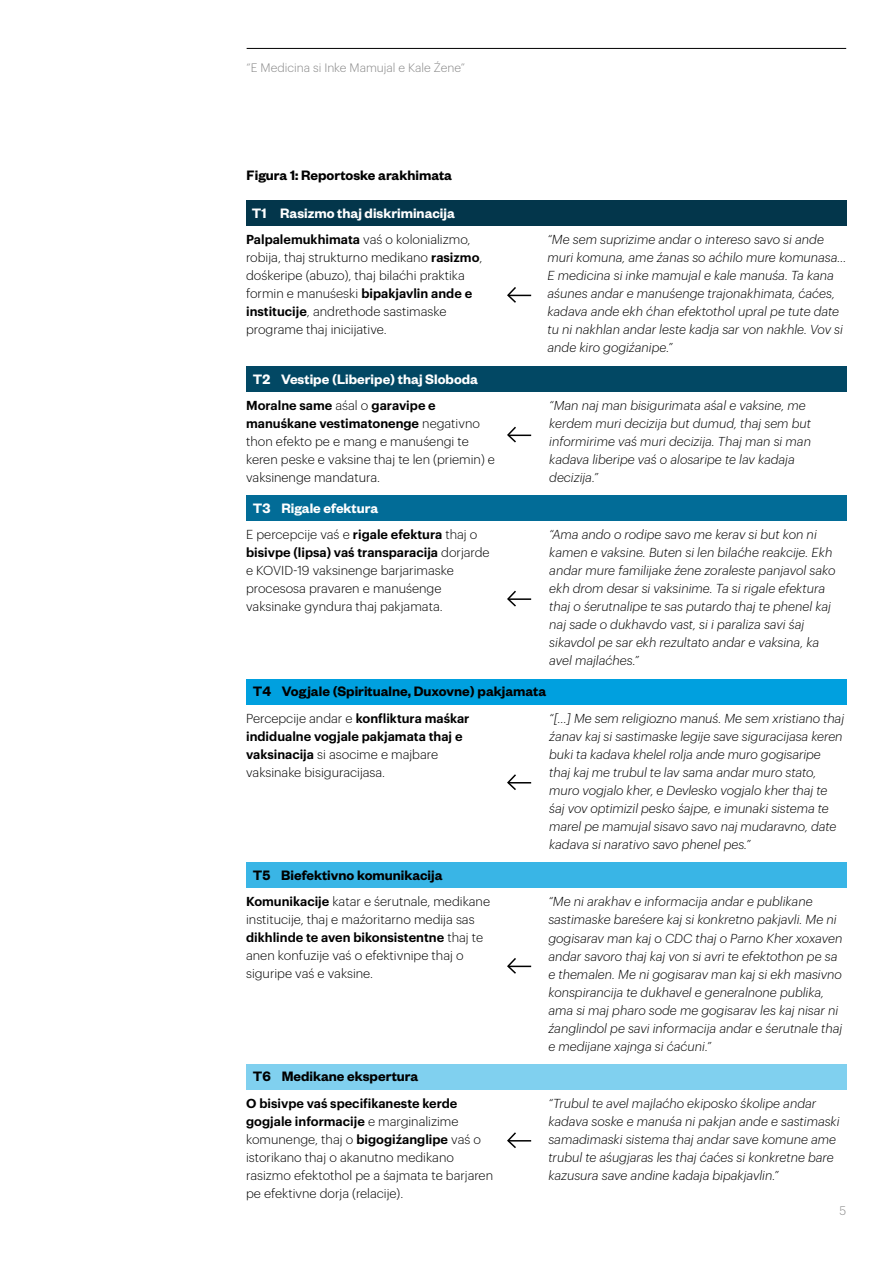
<style>
.page{position:relative;width:893px;height:1263px;background:#fff}
.page>*{position:absolute;margin:0;border:0;box-sizing:border-box;transform-origin:0 0}
.t1{font:600 15px "Founders Grotesk";color:#000}
.t2{font:600 15px "Founders Grotesk";color:#fff}
.t3{font:italic 300 12.75px/18px "Graphik";color:#000}
.t4{font:300 12.75px/18px "Graphik";color:#000}
.t5{font:600 12.75px/18px "Graphik";color:#000}
.t6{font:300 12px "Graphik";color:#878787}
.s1{font-weight:600}
.s2{font-weight:300}
</style>
<div class="page">
<hr style="left:247px;top:48px;width:599px;height:1px;background:#000">
<div style="left:246px;top:201px;width:600px;height:25px;background:#03364b"></div>
<svg style="left:507px;top:287px;width:24px;height:16px"></svg>
<div style="left:246px;top:366px;width:600px;height:26px;background:#024864"></div>
<svg style="left:507px;top:426px;width:24px;height:17px"></svg>
<div style="left:246px;top:495px;width:600px;height:26px;background:#026c97"></div>
<hr style="left:508px;top:598px;width:23px;height:2px;background:#000">
<svg style="left:507px;top:590px;width:11px;height:17px"></svg>
<div style="left:246px;top:679px;width:600px;height:25px;background:#00a0df"></div>
<svg style="left:507px;top:774px;width:24px;height:16px"></svg>
<div style="left:246px;top:862px;width:600px;height:26px;background:#39b5e6"></div>
<svg style="left:507px;top:958px;width:24px;height:16px"></svg>
<div style="left:246px;top:1064px;width:600px;height:26px;background:#80d0ef"></div>
<svg style="left:507px;top:1132px;width:24px;height:16px"></svg>
<p class="t6" style="left:247px;top:59px;width:220px">“E Medicina si Inke Mamujal e Kale Źene”</p>
<p class="t1" style="left:247px;top:165px;width:207px">Figura 1: Reportoske arakhimata</p>
<p class="t2" style="left:252px;top:204px;width:204px">T1 Rasizmo thaj diskriminacija</p>
<p class="t4" style="left:246px;top:230px;width:238px"><span class="s1">Palpalemukhimata</span> vaś o kolonializmo, robija, thaj strukturno medikano <span class="s1">rasizmo</span>, dośkeripe (abuzo), thaj bilaćhi praktika formin e manuśeski <span class="s1">bipakjavlin ande e institucije</span>, andrethode sastimaske programe thaj inicijative.</p>
<p class="t3" style="left:547px;top:230px;width:300px">“Me sem suprizime andar o intereso savo si ande muri komuna, ame źanas so aćhilo mure komunasa… E medicina si inke mamujal e kale manuśa. Ta kana aśunes andar e manuśenge trajonakhimata, ćaćes, kadava ande ekh ćhan efektothol upral pe tute date tu ni nakhlan andar leste kadja sar von nakhle. Vov si ande kiro gogiźanipe.”</p>
<p class="t2" style="left:253px;top:369px;width:227px">T2 Vestipe (Liberipe) thaj Sloboda</p>
<p class="t4" style="left:246px;top:395px;width:250px"><span class="s1">Moralne same</span> aśal o <span class="s1">garavipe e manuśkane vestimatonenge</span> negativno thon efekto pe e mang e manuśengi te keren peske e vaksine thaj te len (priemin) e vaksinenge mandatura.</p>
<p class="t3" style="left:549px;top:395px;width:263px">“Man naj man bisigurimata aśal e vaksine, me kerdem muri decizija but dumud, thaj sem but informirime vaś muri decizija. Thaj man si man kadava liberipe vaś o alosaripe te lav kadaja decizija.”</p>
<p class="t2" style="left:253px;top:498px;width:127px">T3 Rigale efektura</p>
<p class="t4" style="left:246px;top:525px;width:245px">E percepcije vaś e <span class="s1">rigale efektura</span> thaj o <span class="s1">bisivpe (lipsa) vaś transparacija</span> dorjarde e KOVID-19 vaksinenge barjarimaske procesosa pravaren e manuśenge vaksinake gyndura thaj pakjamata.</p>
<p class="t3" style="left:549px;top:525px;width:288px">“Ama ando o rodipe savo me kerav si but kon ni kamen e vaksine. Buten si len bilaćhe reakcije. Ekh andar mure familijake źene zoraleste panjavol sako ekh drom desar si vaksinime. Ta si rigale efektura thaj o śerutnalipe te sas putardo thaj te phenel kaj naj sade o dukhavdo vast, si i paraliza savi śaj sikavdol pe sar ekh rezultato andar e vaksina, ka avel majlaćhes.”</p>
<p class="t1" style="left:253px;top:682px;width:295px">T4 Vogjale (Spiritualne, Duxovne) pakjamata</p>
<p class="t5" style="left:246px;top:708px;width:225px"><span class="s2">Percepcije andar e</span> konfliktura maśkar indidualne vogjale pakjamata thaj e vaksinacija <span class="s2">si asocime e majbare vaksinake bisiguracijasa.</span></p>
<p class="t3" style="left:549px;top:708px;width:296px">“[...] Me sem religiozno manuś. Me sem xristiano thaj źanav kaj si sastimaske legije save siguracijasa keren buki ta kadava khelel rolja ande muro gogisaripe thaj kaj me trubul te lav sama andar muro stato, muro vogjalo kher, e Devlesko vogjalo kher thaj te śaj vov optimizil pesko śajpe, e imunaki sistema te marel pe mamujal sisavo savo naj mudaravno, date kadava si narativo savo phenel pes.”</p>
<p class="t1" style="left:253px;top:865px;width:191px">T5 Biefektivno komunikacija</p>
<p class="t4" style="left:246px;top:892px;width:245px"><span class="s1">Komunikacije</span> katar e śerutnale, medikane institucije, thaj e maźoritarno medija sas <span class="s1">dikhlinde te aven bikonsistentne</span> thaj te anen konfuzije vaś o efektivnipe thaj o siguripe vaś e vaksine.</p>
<p class="t3" style="left:548px;top:892px;width:295px">“Me ni arakhav e informacija andar e publikane sastimaske bareśere kaj si konkretno pakjavli. Me ni gogisarav man kaj o CDC thaj o Parno Kher xoxaven andar savoro thaj kaj von si avri te efektothon pe sa e themalen. Me ni gogisarav man kaj si ekh masivno konspirancija te dukhavel e generalnone publika, ama si maj pharo sode me gogisarav les kaj nisar ni źanglindol pe savi informacija andar e śerutnale thaj e medijane xajnga si ćaćuni.”</p>
<p class="t1" style="left:253px;top:1067px;width:167px">T6 Medikane ekspertura</p>
<p class="t4" style="left:246px;top:1093px;width:248px"><span class="s1">O bisivpe vaś specifikaneste kerde gogjale informacije</span> e marginalizime komunenge, thaj o <span class="s1">bigogiźanglipe</span> vaś o istorikano thaj o akanutno medikano rasizmo efektothol pe a śajmata te barjaren pe efektivne dorja (relacije).</p>
<p class="t3" style="left:548px;top:1093px;width:293px">“Trubul te avel majlaćho ekiposko śkolipe andar kadava soske e manuśa ni pakjan ande e sastimaski samadimaski sistema thaj andar save komune ame trubul te aśugjaras les thaj ćaćes si konkretne bare kazusura save andine kadaja bipakjavlin.”</p>
<p class="t6" style="left:839px;top:1202px;width:8px">5</p>
</div>
